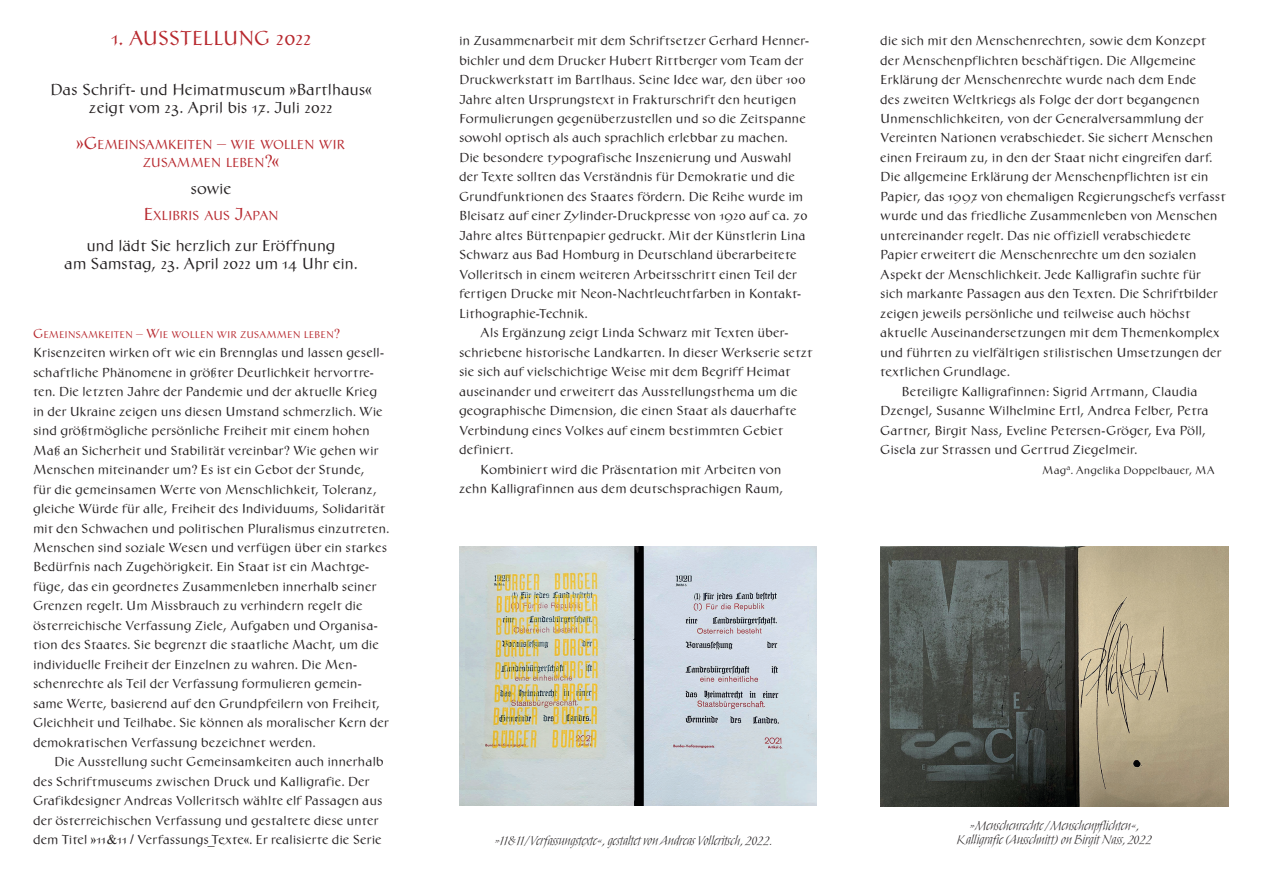
<style>
.page{position:relative;width:1263px;height:893px;background:#fff}
.page>*{position:absolute;margin:0;border:0;box-sizing:border-box;transform-origin:0 0}
.t1{font:21px "NGB Antiqua";letter-spacing:-.02em;color:#b7282e}
.t2{font:16.5px/18px "NGB Antiqua";letter-spacing:-.02em;color:#231f20;text-align:center}
.t3{font:13.5px/19.5px "NGB Antiqua";letter-spacing:-.01em;color:#231f20}
.t4{font:13.5px/18px "NGB Antiqua";letter-spacing:-.03em;color:#b7282e;text-align:center}
.t5{font:12px/14.4px "Neugebauer Kursiv";letter-spacing:.005em;color:#231f20;text-align:center}
.t6{font:11.25px "NGB Antiqua";letter-spacing:-.005em;color:#231f20}
.t7{font:10.2px "NGB Antiqua";color:#b7282e}
.s1{font-size:18px}
.s2{font-family:"Times New Roman";font-size:18px}
.s3{font-size:13.5px}
.s4{font-family:"Times New Roman";font-size:13.5px}
.s5{font-family:"Times"}
.s6{font-family:"Times New Roman"}
</style>
<div class="page">
<img style="left:459px;top:547px;width:357px;height:259px">
<img style="left:880px;top:547px;width:348px;height:259px">
<h1 class="t1" style="left:111px;top:29px;width:202px">1. AUSSTELLUNG 2022</h1>
<p class="t2" style="left:50px;top:82px;width:323px">Das Schrift- und Heimatmuseum »Bartlhaus« zeigt vom 23. April bis 17. Juli 2022</p>
<p class="t4" style="left:77px;top:137px;width:270px"><span class="s1">»</span><span class="s1">G</span>EMEINSAMKEITEN <span class="s1">–</span> WIE WOLLEN WIR<br>ZUSAMMEN LEBEN<span class="s2">?</span><span class="s1">«</span></p>
<p class="t2" style="left:191px;top:180px;width:42px">sowie</p>
<p class="t4" style="left:143px;top:208px;width:137px"><span class="s1">E</span>XLIBRIS AUS <span class="s1">J</span>APAN</p>
<p class="t2" style="left:64px;top:238px;width:295px">und lädt Sie herzlich zur Eröffnung<br>am Samstag, 23. April 2022 um 14 Uhr ein.</p>
<p class="t7" style="left:33px;top:330px;width:309px"><span class="s3">G</span>EMEINSAMKEITEN <span class="s3">– W</span>IE WOLLEN WIR ZUSAMMEN LEBEN<span class="s4">?</span></p>
<p class="t3" style="left:33px;top:344px;width:358px">Krisenzeiten wirken oft wie ein Brennglas und lassen gesell&shy;schaftliche Phänomene in größter Deutlichkeit hervortre&shy;ten. Die letzten Jahre der Pandemie und der aktuelle Krieg in der Ukraine zeigen uns diesen Umstand schmerzlich. Wie sind größtmögliche persönliche Freiheit mit einem hohen Maß an Sicherheit und Stabilität vereinbar<span class="s5">?</span> Wie gehen wir Menschen miteinander um<span class="s5">?</span> Es ist ein Gebot der Stunde,<br>für die gemeinsamen Werte von Menschlichkeit, Toleranz, gleiche Würde für alle, Freiheit des Individuums, Solidarität mit den Schwachen und politischen Pluralismus einzutreten.<br>Menschen sind soziale Wesen und verfügen über ein starkes Bedürfnis nach Zugehörigkeit. Ein Staat ist ein Machtge&shy;füge, das ein geordnetes Zusammenleben innerhalb seiner Grenzen regelt. Um Missbrauch zu verhindern regelt die österreichische Verfassung Ziele, Aufgaben und Organisa&shy;tion des Staates. Sie begrenzt die staatliche Macht, um die individuelle Freiheit der Einzelnen zu wahren. Die Men&shy;schenrechte als Teil der Verfassung formulieren gemein&shy;same Werte, basierend auf den Grundpfeilern von Freiheit, Gleichheit und Teilhabe. Sie können als moralischer Kern der demokratischen Verfassung bezeichnet werden.</p>
<p class="t3" style="left:33px;top:753px;width:352px;text-indent:21px">Die Ausstellung sucht Gemeinsamkeiten auch innerhalb des Schriftmuseums zwischen Druck und Kalligrafie. Der Grafikdesigner Andreas Volleritsch wählte elf Passagen aus der österreichischen Verfassung und gestaltete diese unter dem Titel »11<span class="s6">&amp;</span>11 / Verfassungs<span class="s6">_</span>Texte«. Er realisierte die Serie</p>
<p class="t3" style="left:459px;top:32px;width:351px">in Zusammenarbeit mit dem Schriftsetzer Gerhard Henner-</p>
<p class="t3" style="left:459px;top:51px;width:346px">bichler und dem Drucker Hubert Rittberger vom Team der</p>
<p class="t3" style="left:459px;top:71px;width:348px">Druckwerkstatt im Bartlhaus. Seine Idee war, den über 100</p>
<p class="t3" style="left:459px;top:90px;width:339px">Jahre alten Ursprungstext in Frakturschrift den heutigen</p>
<p class="t3" style="left:459px;top:110px;width:348px">Formulierungen gegenüberzustellen und so die Zeitspanne</p>
<p class="t3" style="left:459px;top:129px;width:330px">sowohl optisch als auch sprachlich erlebbar zu machen.</p>
<p class="t3" style="left:459px;top:149px;width:334px">Die besondere typografische Inszenierung und Auswahl</p>
<p class="t3" style="left:459px;top:168px;width:337px">der Texte sollten das Verständnis für Demokratie und die</p>
<p class="t3" style="left:459px;top:188px;width:346px">Grundfunktionen des Staates fördern. Die Reihe wurde im</p>
<p class="t3" style="left:459px;top:207px;width:350px">Bleisatz auf einer Zylinder-Druckpresse von 1920 auf ca. 70</p>
<p class="t3" style="left:459px;top:227px;width:348px">Jahre altes Büttenpapier gedruckt. Mit der Künstlerin Lina</p>
<p class="t3" style="left:459px;top:246px;width:339px">Schwarz aus Bad Homburg in Deutschland überarbeitete</p>
<p class="t3" style="left:459px;top:266px;width:339px">Volleritsch in einem weiteren Arbeitsschritt einen Teil der</p>
<p class="t3" style="left:459px;top:285px;width:343px">fertigen Drucke mit Neon-Nachtleuchtfarben in Kontakt-</p>
<p class="t3" style="left:459px;top:305px;width:130px">Lithographie-Technik.</p>
<p class="t3" style="left:480px;top:324px;width:309px">Als Ergänzung zeigt Linda Schwarz mit Texten über-</p>
<p class="t3" style="left:459px;top:344px;width:355px">schriebene historische Landkarten. In dieser Werkserie setzt</p>
<p class="t3" style="left:459px;top:363px;width:333px">sie sich auf vielschichtige Weise mit dem Begriff Heimat</p>
<p class="t3" style="left:459px;top:383px;width:340px">auseinander und erweitert das Ausstellungsthema um die</p>
<p class="t3" style="left:459px;top:402px;width:339px">geographische Dimension, die einen Staat als dauerhafte</p>
<p class="t3" style="left:459px;top:422px;width:326px">Verbindung eines Volkes auf einem bestimmten Gebiet</p>
<p class="t3" style="left:459px;top:441px;width:56px">definiert.</p>
<p class="t3" style="left:480px;top:460px;width:303px">Kombiniert wird die Präsentation mit Arbeiten von</p>
<p class="t3" style="left:459px;top:480px;width:326px">zehn Kalligrafinnen aus dem deutschsprachigen Raum,</p>
<p class="t3" style="left:880px;top:32px;width:327px">die sich mit den Menschenrechten, sowie dem Konzept</p>
<p class="t3" style="left:880px;top:51px;width:317px">der Menschenpflichten beschäftigen. Die Allgemeine</p>
<p class="t3" style="left:880px;top:71px;width:318px">Erklärung der Menschenrechte wurde nach dem Ende</p>
<p class="t3" style="left:880px;top:90px;width:321px">des zweiten Weltkriegs als Folge der dort begangenen</p>
<p class="t3" style="left:880px;top:110px;width:325px">Unmenschlichkeiten, von der Generalversammlung der</p>
<p class="t3" style="left:880px;top:129px;width:335px">Vereinten Nationen verabschiedet. Sie sichert Menschen</p>
<p class="t3" style="left:880px;top:149px;width:334px">einen Freiraum zu, in den der Staat nicht eingreifen darf.</p>
<p class="t3" style="left:880px;top:168px;width:330px">Die allgemeine Erklärung der Menschenpflichten ist ein</p>
<p class="t3" style="left:880px;top:188px;width:347px">Papier, das 1997 von ehemaligen Regierungschefs verfasst</p>
<p class="t3" style="left:880px;top:207px;width:339px">wurde und das friedliche Zusammenleben von Menschen</p>
<p class="t3" style="left:880px;top:227px;width:312px">untereinander regelt. Das nie offiziell verabschiedete</p>
<p class="t3" style="left:880px;top:246px;width:318px">Papier erweitert die Menschenrechte um den sozialen</p>
<p class="t3" style="left:880px;top:266px;width:322px">Aspekt der Menschlichkeit. Jede Kalligrafin suchte für</p>
<p class="t3" style="left:880px;top:285px;width:339px">sich markante Passagen aus den Texten. Die Schriftbilder</p>
<p class="t3" style="left:880px;top:305px;width:312px">zeigen jeweils persönliche und teilweise auch höchst</p>
<p class="t3" style="left:880px;top:324px;width:341px">aktuelle Auseinandersetzungen mit dem Themenkomplex</p>
<p class="t3" style="left:880px;top:344px;width:343px">und führten zu vielfältigen stilistischen Umsetzungen der</p>
<p class="t3" style="left:880px;top:363px;width:131px">textlichen Grundlage.</p>
<p class="t3" style="left:901px;top:383px;width:298px">Beteiligte Kalligrafinnen: Sigrid Artmann, Claudia</p>
<p class="t3" style="left:880px;top:402px;width:330px">Dzengel, Susanne Wilhelmine Ertl, Andrea Felber, Petra</p>
<p class="t3" style="left:880px;top:422px;width:328px">Gartner, Birgit Nass, Eveline Petersen-Gröger, Eva Pöll,</p>
<p class="t3" style="left:880px;top:441px;width:258px">Gisela zur Strassen und Gertrud Ziegelmeir.</p>
<p class="t6" style="left:1042px;top:466px;width:174px">Mag<sup>a</sup>. Angelika Doppelbauer, MA</p>
<p class="t5" style="left:495px;top:834px;width:278px">»11&amp;11/Verfassungstexte«, gestaltet von Andreas Volleritsch, 2022.</p>
<p class="t5" style="left:957px;top:819px;width:196px">»Menschenrechte/Menschenpflichten«,<br>Kalligrafie (Ausschnitt) on Birgit Nass, 2022</p>
</div>
